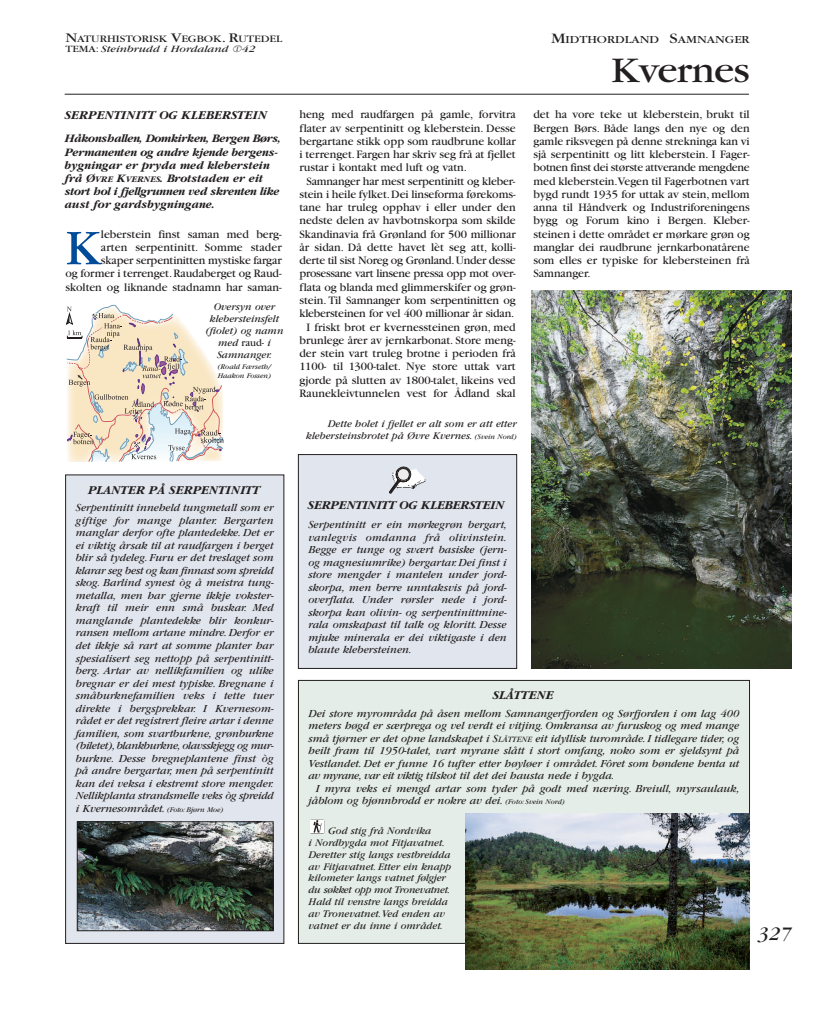
<style>
.page{position:relative;width:818px;height:1013px;background:#fff}
.page>*{position:absolute;margin:0;border:0;box-sizing:border-box;transform-origin:0 0}
.t1{font:51.75px "Garamond";color:#014c98}
.t2{font:37.5px "Garamond";letter-spacing:-.02em;color:#231f20;scale:1.1 1}
.t3{font:italic 20px "Garamond";color:#231f20}
.t4{font:italic 700 12.5px "Garamond";color:#231f20}
.t5{font:11.88px/13.2px "Garamond";color:#231f20;text-align:right}
.t6{font:italic 700 11.88px/13.1px "Garamond";letter-spacing:-.025em;color:#231f20}
.t7{font:11.88px "Garamond";letter-spacing:-.025em;color:#231f20}
.t8{font:italic 11.25px/12.5px "Garamond";color:#231f20;text-align:justify}
.t9{font:11.25px "Garamond";color:#231f20;scale:1.2 1}
.t10{font:italic 10.62px/11.9px "Garamond";color:#231f20}
.t11{font:10.25px "Garamond";color:#231f20;scale:1.2 1}
.t12{font:italic 10px "Garamond";color:#231f20;scale:1.2 1}
.t13{font:italic 7.5px/8.8px "Garamond";color:#231f20}
.s1{font-size:13.75px}
.s2{font-style:normal}
.s3{font-family:"Circkel"}
.s4{font-size:8.88px}
.s5{font-size:7.5px}
.s6{font-size:15px}
.s7{font-size:8.5px}
</style>
<div class="page">
<hr style="left:65px;top:94px;width:683px;height:1px;background:#231f20">
<div style="left:298px;top:454px;width:218px;height:214px;background:#e1e6ee"></div>
<svg style="left:389px;top:466px;width:36px;height:28px"></svg>
<div style="left:298px;top:454px;width:219px;height:214px;border:1px solid #231f20"></div>
<div style="left:66px;top:475px;width:218px;height:468px;background:#e1e6ee"></div>
<div style="left:65px;top:474px;width:219px;height:469px;border:1px solid #231f20"></div>
<img style="left:531px;top:290px;width:260px;height:378px">
<img style="left:79px;top:823px;width:192px;height:105px">
<div style="left:77px;top:821px;width:196px;height:109px;border:1px solid #231f20"></div>
<svg style="left:66px;top:305px;width:158px;height:156px"></svg>
<div style="left:298px;top:680px;width:451px;height:263px;background:#e4ede8"></div>
<img style="left:310px;top:819px;width:14px;height:14px">
<img style="left:465px;top:813px;width:284px;height:156px">
<p class="t11" style="left:65px;top:35px;width:182px"><span class="s1">N</span>ATURHISTORISK <span class="s1">V</span>EGBOK<span class="s1">. R</span>UTEDEL</p>
<p class="t12" style="left:65px;top:45px;width:160px"><span class="s2">TEMA:</span> Steinbrudd i Hordaland <span class="s3">T</span>42</p>
<p class="t4" style="left:65px;top:111px;width:204px">SERPENTINITT OG KLEBERSTEIN</p>
<p class="t6" style="left:65px;top:133px;width:218px">Håkonshallen, Domkirken, Bergen Børs, Permanenten og andre kjende bergens&shy;bygningar er pryda med kleberstein frå Ø<span class="s4">VRE</span> K<span class="s4">VERNES</span>. Brotstaden er eit stort hol i fjellgrunnen ved skrenten like aust for gardsbygningane.</p>
<h1 class="t1" style="left:65px;top:230px;width:37px">K</h1>
<p class="t5" style="left:65px;top:228px;width:218px">leberstein finst saman med berg-<br>arten serpentinitt. Somme stader skaper serpentinitten mystiske fargar<br>og former i terrenget.Raudaberget og Raud&shy;skolten og liknande stadnamn har saman-</p>
<p class="t10" style="left:205px;top:302px;width:80px;text-align:center">Oversyn over klebersteinsfelt (fiolet) og namn med <span class="s2">raud-</span> i<br>Samnanger.</p>
<p class="t13" style="left:217px;top:363px;width:55px">(Roald Færseth/<br>Haakon Fossen)</p>
<p class="t5" style="left:299px;top:109px;width:218px">heng med raudfargen på gamle, forvitra</p>
<p class="t5" style="left:299px;top:122px;width:218px">flater av serpentinitt og kleberstein. Desse</p>
<p class="t5" style="left:299px;top:136px;width:218px">bergartane stikk opp som raudbrune kollar</p>
<p class="t5" style="left:299px;top:149px;width:218px">i terrenget.Fargen har skriv seg frå at fjellet</p>
<p class="t5" style="left:299px;top:162px;width:169px">rustar i kontakt med luft og vatn.</p>
<p class="t5" style="left:306px;top:175px;width:210px">Samnanger har mest serpentinitt og kleber-</p>
<p class="t5" style="left:299px;top:189px;width:218px">stein i heile fylket.Dei linseforma førekoms-</p>
<p class="t5" style="left:299px;top:202px;width:218px">tane har truleg opphav i eller under den</p>
<p class="t5" style="left:299px;top:215px;width:218px">nedste delen av havbotnskorpa som skilde</p>
<p class="t5" style="left:299px;top:228px;width:218px">Skandinavia frå Grønland for 500 millionar</p>
<p class="t5" style="left:299px;top:242px;width:218px">år sidan. Då dette havet lèt seg att, kolli-</p>
<p class="t5" style="left:299px;top:255px;width:218px">derte til sist Noreg og Grønland.Under desse</p>
<p class="t7" style="left:299px;top:269px;width:218px">prosessane vart linsene pressa opp mot over-</p>
<p class="t5" style="left:299px;top:281px;width:218px">flata og blanda med glimmerskifer og grøn-</p>
<p class="t5" style="left:299px;top:295px;width:218px">stein. Til Samnanger kom serpentinitten og</p>
<p class="t5" style="left:299px;top:308px;width:216px">klebersteinen for vel 400 millionar år sidan.</p>
<p class="t5" style="left:306px;top:321px;width:211px">I friskt brot er kvernessteinen grøn, med</p>
<p class="t5" style="left:299px;top:334px;width:218px">brunlege årer av jernkarbonat. Store meng-</p>
<p class="t5" style="left:299px;top:348px;width:218px">der stein vart truleg brotne i perioden frå</p>
<p class="t5" style="left:299px;top:361px;width:218px">1100- til 1300-talet. Nye store uttak vart</p>
<p class="t5" style="left:299px;top:374px;width:218px">gjorde på slutten av 1800-talet, likeins ved</p>
<p class="t5" style="left:299px;top:387px;width:218px">Raunekleivtunnelen vest for Ådland skal</p>
<p class="t10" style="left:306px;top:418px;width:212px;text-align:right">Dette holet i fjellet er alt som er att etter klebersteinsbrotet på Øvre Kvernes. <span class="s5">(Svein Nord)</span></p>
<p class="t9" style="left:551px;top:35px;width:167px"><span class="s6">M</span>IDTHORDLAND <span class="s6">S</span>AMNANGER</p>
<h2 class="t2" style="left:611px;top:57px;width:127px">Kvernes</h2>
<p class="t5" style="left:533px;top:109px;width:218px;text-align:justify">det ha vore teke ut kleberstein, brukt til Bergen Børs. Både langs den nye og den gamle riksvegen på denne strekninga kan vi sjå serpentinitt og litt kleberstein. I Fager&shy;botnen finst dei største attverande mengdene med kleberstein.Vegen til Fagerbotnen vart bygd rundt 1935 for uttak av stein, mellom anna til Håndverk og Industriforeningens bygg og Forum kino i Bergen. Kleber&shy;steinen i dette området er mørkare grøn og manglar dei raudbrune jernkarbonatårene som elles er typiske for klebersteinen frå Samnanger.</p>
<p class="t4" style="left:89px;top:485px;width:173px">PLANTER PÅ SERPENTINITT</p>
<p class="t8" style="left:76px;top:502px;width:199px">Serpentinitt inneheld tungmetall som er giftige for mange planter. Bergarten manglar derfor ofte plantedekke. Det er ei viktig årsak til at raudfargen i berget blir så tydeleg. Furu er det treslaget som klarar seg best og kan finnast som spreidd skog. Barlind synest òg å meistra tung&shy;metalla, men har gjerne ikkje vokster&shy;kraft til meir enn små buskar. Med manglande plantedekke blir konkur&shy;ransen mellom artane mindre. Derfor er det ikkje så rart at somme planter har spesialisert seg nettopp på serpentinitt&shy;berg. Artar av nellikfamilien og ulike bregnar er dei mest typiske. Bregnane i småburknefamilien veks i tette tuer direkte i bergsprekkar. I Kvernesom&shy;rådet er det registrert fleire artar i denne familien, som svartburkne, grønburkne (biletet), blankburkne, olavsskjegg og mur&shy;burkne. Desse bregneplantene finst òg på andre bergartar, men på serpentinitt kan dei veksa i ekstremt store mengder.<br>Nellikplanta strandsmelle veks òg spreidd i Kvernesområdet. <span class="s5">(Foto: Bjørn Moe)</span></p>
<p class="t4" style="left:308px;top:501px;width:198px">SERPENTINITT OG KLEBERSTEIN</p>
<p class="t8" style="left:308px;top:519px;width:200px">Serpentinitt er ein mørkegrøn bergart, vanlegvis omdanna frå olivinstein.<br>Begge er tunge og svært basiske (jern&shy;og magnesiumrike) bergartar.Dei finst i store mengder i mantelen under jord&shy;skorpa, men berre unntaksvis på jord&shy;overflata. Under rørsler nede i jord&shy;skorpa kan olivin- og serpentinittmine&shy;rala omskapast til talk og kloritt. Desse mjuke minerala er dei viktigaste i den blaute klebersteinen.</p>
<p class="t4" style="left:493px;top:691px;width:63px">SLÅTTENE</p>
<p class="t8" style="left:308px;top:708px;width:432px">Dei store myrområda på åsen mellom Samnangerfjorden og Sørfjorden i om lag 400 meters høgd er særprega og vel verdt ei vitjing. Omkransa av furuskog og med mange små tjørner er det opne landskapet i S<span class="s7">LÅTTENE</span> eit idyllisk turområde. I tidlegare tider, og heilt fram til 1950-talet, vart myrane slått i stort omfang, noko som er sjeldsynt på Vestlandet. Det er funne 16 tufter etter høyløer i området. Fôret som bøndene henta ut av myrane, var eit viktig tilskot til det dei hausta nede i bygda.</p>
<p class="t8" style="left:308px;top:783px;width:432px;text-indent:7px">I myra veks ei mengd artar som tyder på godt med næring. Breiull, myrsaulauk, jåblom og bjønnbrodd er nokre av dei. <span class="s5">(Foto: Svein Nord)</span></p>
<p class="t10" style="left:308px;top:825px;width:144px;text-indent:20px">God stig frå Nordvika<br>i Nordbygda mot Fitjavatnet.<br>Deretter stig langs vestbreidda av Fitjavatnet. Etter ein knapp kilometer langs vatnet følgjer du søkket opp mot Tronevatnet.<br>Hald til venstre langs breidda av Tronevatnet.Ved enden av vatnet er du inne i området.</p>
<h3 class="t3" style="left:757px;top:927px;width:35px">327</h3>
</div>
